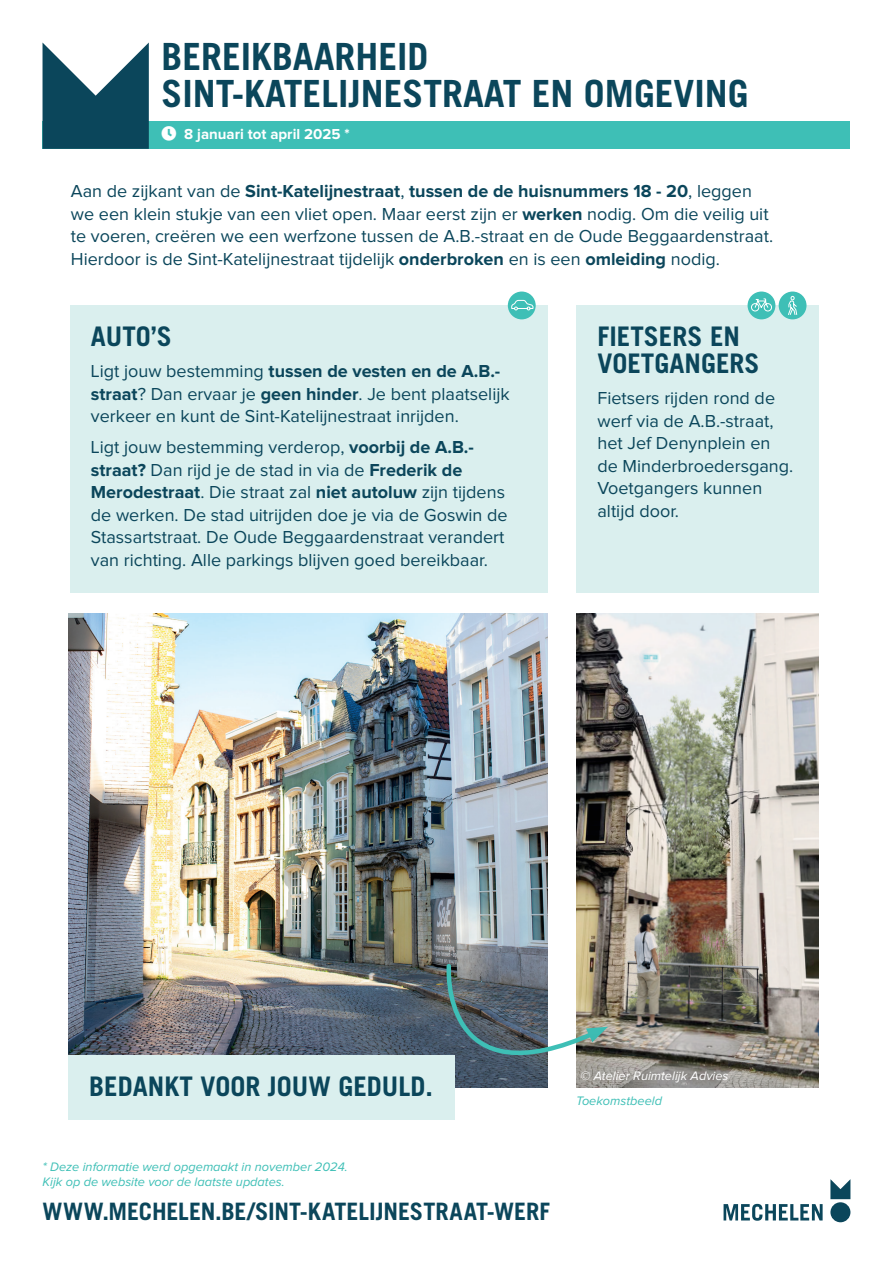
<style>
.page{position:relative;width:893px;height:1263px;background:#fff}
.page>*{position:absolute;margin:0;border:0;box-sizing:border-box;transform-origin:0 0}
.t1{font:700 37.5px/37.5px "Trade Gothic LT Pro";color:#0b465b}
.t2{font:700 27px/27px "Trade Gothic LT Pro";color:#0b465b}
.t3{font:700 24px "Trade Gothic LT Pro";letter-spacing:-.005em;color:#0b465b}
.t4{font:18px/22.5px "Proxima Nova";color:#0b465b}
.t5{font:700 15px "Proxima Nova";color:#fff}
.t6{font:italic 12.75px/15px "Proxima Nova";color:#3ebfb6}
.t7{font:italic 12.75px "Proxima Nova";color:#fff}
.s1{font-weight:700}
</style>
<div class="page">
<svg style="left:724px;top:1204px;width:99px;height:17px"></svg>
<svg style="left:830px;top:1179px;width:20px;height:20px"></svg>
<div style="left:830px;top:1202px;width:20px;height:20px;background:#0b465b;border-radius:50%"></div>
<img style="left:576px;top:613px;width:243px;height:411px">
<div style="left:43px;top:121px;width:807px;height:28px;background:#3ebfb6"></div>
<svg style="left:43px;top:43px;width:106px;height:106px"></svg>
<div style="left:70px;top:305px;width:477px;height:288px;background:#daefee"></div>
<div style="left:576px;top:305px;width:243px;height:288px;background:#daefee"></div>
<div style="left:748px;top:292px;width:27px;height:27px;background:#3ebfb6;border-radius:50%"></div>
<svg style="left:751px;top:298px;width:21px;height:14px"></svg>
<div style="left:779px;top:292px;width:27px;height:27px;background:#3ebfb6;border-radius:50%"></div>
<svg style="left:788px;top:296px;width:10px;height:19px"></svg>
<div style="left:508px;top:292px;width:28px;height:27px;background:#3ebfb6;border-radius:50%"></div>
<svg style="left:511px;top:300px;width:23px;height:11px"></svg>
<img style="left:68px;top:613px;width:479px;height:442px">
<div style="left:68px;top:1055px;width:387px;height:64px;background:#daefee"></div>
<svg style="left:439px;top:961px;width:169px;height:127px"></svg>
<svg style="left:576px;top:1024px;width:243px;height:63px;background:#8a887f"></svg>
<h1 class="t1" style="left:162px;top:37px;width:589px">BEREIKBAARHEID<br>SINT-KATELIJNESTRAAT EN OMGEVING</h1>
<p class="t5" style="left:162px;top:126px;width:190px">●□ 8 januari tot april 2025 *</p>
<p class="t4" style="left:71px;top:180px;width:704px">Aan de zijkant van de <span class="s1">Sint-Katelijnestraat</span>, <span class="s1">tussen de de huisnummers 18 - 20</span>, leggen we een klein stukje van een vliet open. Maar eerst zijn er <span class="s1">werken</span> nodig. Om die veilig uit te voeren, creëren we een werfzone tussen de A.B.-straat en de Oude Beggaardenstraat.<br>Hierdoor is de Sint-Katelijnestraat tijdelijk <span class="s1">onderbroken</span> en is een <span class="s1">omleiding</span> nodig.</p>
<h2 class="t2" style="left:91px;top:323px;width:83px">AUTO’S</h2>
<p class="t4" style="left:91px;top:360px;width:420px">Ligt jouw bestemming <span class="s1">tussen de vesten en de A.B.- straat</span>? Dan ervaar je <span class="s1">geen hinder</span>. Je bent plaatselijk verkeer en kunt de Sint-Katelijnestraat inrijden.</p>
<p class="t4" style="left:91px;top:436px;width:418px">Ligt jouw bestemming verderop, <span class="s1">voorbij de A.B.- straat?</span> Dan rijd je de stad in via de <span class="s1">Frederik de Merodestraat</span>. Die straat zal <span class="s1">niet autoluw</span> zijn tijdens de werken. De stad uitrijden doe je via de Goswin de Stassartstraat. De Oude Beggaardenstraat verandert van richting. Alle parkings blijven goed bereikbaar.</p>
<h2 class="t2" style="left:597px;top:323px;width:164px">FIETSERS EN<br>VOETGANGERS</h2>
<p class="t4" style="left:597px;top:387px;width:197px">Fietsers rijden rond de werf via de A.B.-straat, het Jef Denynplein en de Minderbroedersgang.<br>Voetgangers kunnen altijd door.</p>
<h2 class="t2" style="left:89px;top:1072px;width:345px">BEDANKT VOOR JOUW GEDULD.</h2>
<p class="t7" style="left:580px;top:1068px;width:150px">© Atelier Ruimtelijk Advies</p>
<p class="t6" style="left:576px;top:1093px;width:87px">Toekomstbeeld</p>
<p class="t6" style="left:43px;top:1160px;width:307px">* Deze informatie werd opgemaakt in november 2024.<br>Kijk op de website voor de laatste updates.</p>
<h3 class="t3" style="left:43px;top:1197px;width:509px">WWW.MECHELEN.BE/SINT-KATELIJNESTRAAT-WERF</h3>
</div>
